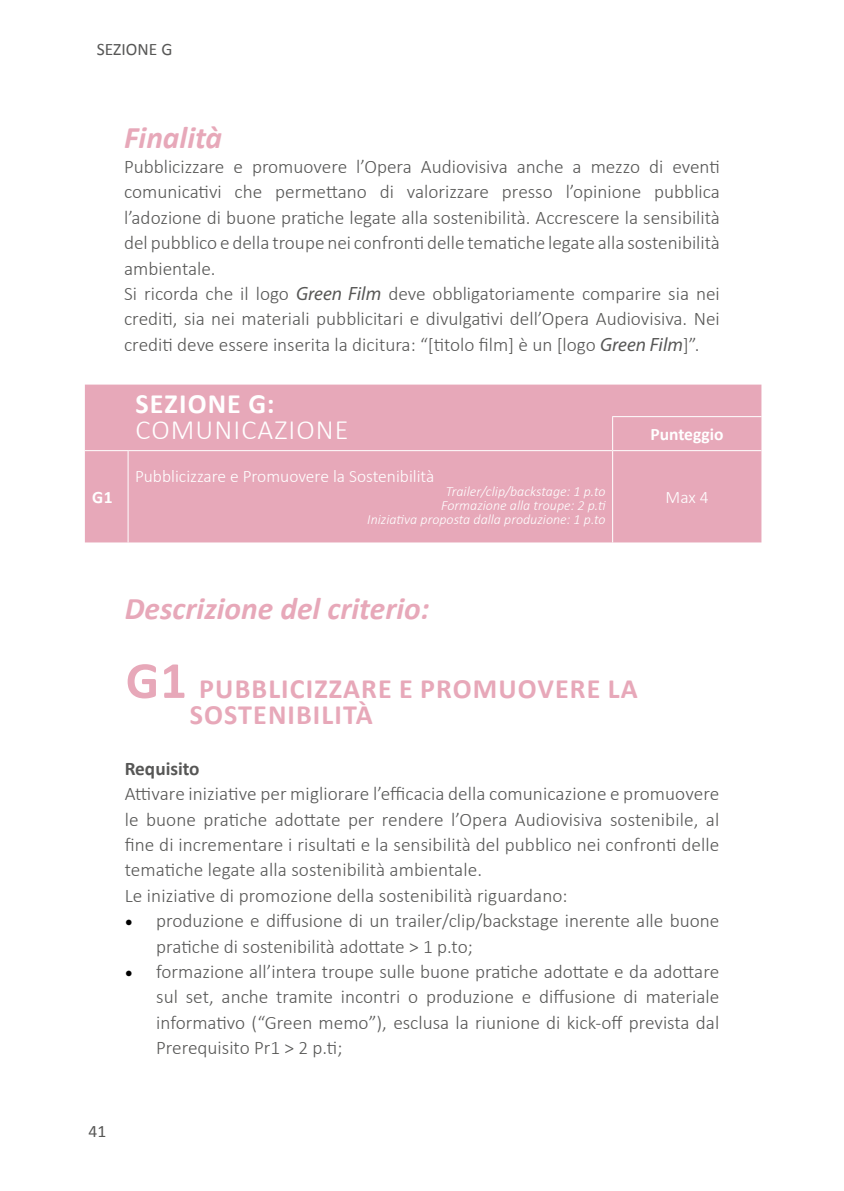
<style>
.page{position:relative;width:844px;height:1191px;background:#fff}
.page>*{position:absolute;margin:0;border:0;box-sizing:border-box;transform-origin:0 0}
.t1{font:italic 700 31.5px "Calibri";color:#e7a8b9}
.t2{font:700 28px/26.2px "Calibri";letter-spacing:.04em;color:#e7a8b9}
.t3{font:300 28px "Calibri";letter-spacing:.04em;color:#fff}
.t4{font:700 28px "Calibri";letter-spacing:.04em;color:#fff}
.t5{font:300 19.25px/25.4px "Calibri";color:#575756}
.t6{font:700 19.25px "Calibri";color:#575756}
.t7{font:300 17.5px "Calibri";color:#fff}
.t8{font:700 17.5px "Calibri";color:#fff}
.t9{font:17.5px "Calibri";color:#575756}
.t10{font:italic 300 14px/14px "Calibri";color:#fff;text-align:right}
.s1{font-family:"Myriad Pro";font-weight:400;font-style:italic}
.s2{font-size:52.5px}
.s3{font-family:"Minion Pro";font-weight:400;font-size:21px;color:#000}
</style>
<div class="page">
<div style="left:85px;top:384px;width:676px;height:158px;background:#e7a8b9"></div>
<hr style="left:612px;top:416px;width:149px;height:1px;background:#fff">
<hr style="left:612px;top:417px;width:1px;height:33px;background:#fff">
<hr style="left:85px;top:450px;width:43px;height:1px;background:#fff">
<hr style="left:128px;top:450px;width:484px;height:1px;background:#fff">
<hr style="left:128px;top:451px;width:1px;height:91px;background:#fff">
<hr style="left:612px;top:450px;width:149px;height:1px;background:#fff">
<hr style="left:612px;top:451px;width:1px;height:91px;background:#fff">
<p class="t9" style="left:97px;top:39px;width:77px">SEZIONE G</p>
<h1 class="t1" style="left:124px;top:118px;width:100px">Finalità</h1>
<p class="t5" style="left:124px;top:154px;width:597px">Pubblicizzare e promuovere l’Opera Audiovisiva anche a mezzo di eventi comunicativi che permettano di valorizzare presso l’opinione pubblica l’adozione di buone pratiche legate alla sostenibilità. Accrescere la sensibilità del pubblico e della troupe nei confronti delle tematiche legate alla sostenibilità ambientale.<br>Si ricorda che il logo <span class="s1">Green Film</span> deve obbligatoriamente comparire sia nei crediti, sia nei materiali pubblicitari e divulgativi dell’Opera Audiovisiva. Nei crediti deve essere inserita la dicitura: “[titolo film] è un [logo <span class="s1">Green Film</span>]”.</p>
<p class="t8" style="left:92px;top:485px;width:22px">G1</p>
<h2 class="t4" style="left:136px;top:383px;width:140px">SEZIONE G:</h2>
<h2 class="t3" style="left:136px;top:412px;width:214px">COMUNICAZIONE</h2>
<p class="t8" style="left:650px;top:422px;width:75px">Punteggio</p>
<p class="t7" style="left:135px;top:465px;width:300px">Pubblicizzare e Promuovere la Sostenibilità</p>
<p class="t10" style="left:367px;top:484px;width:240px">Trailer/clip/backstage: 1 p.to<br>Formazione alla troupe: 2 p.ti<br>Iniziativa proposta dalla produzione: 1 p.to</p>
<p class="t7" style="left:665px;top:486px;width:44px">Max 4</p>
<h1 class="t1" style="left:125px;top:589px;width:306px">Descrizione del criterio:</h1>
<h2 class="t2" style="left:190px;top:674px;width:449px;text-indent:-64px"><span class="s2">G1</span> PUBBLICIZZARE E PROMUOVERE LA<br>SOSTENIBILITÀ</h2>
<p class="t6" style="left:125px;top:755px;width:76px">Requisito</p>
<p class="t5" style="left:125px;top:781px;width:596px">Attivare iniziative per migliorare l’efficacia della comunicazione e promuovere le buone pratiche adottate per rendere l’Opera Audiovisiva sostenibile, al fine di incrementare i risultati e la sensibilità del pubblico nei confronti delle tematiche legate alla sostenibilità ambientale.<br>Le iniziative di promozione della sostenibilità riguardano:</p>
<p class="t5" style="left:156px;top:908px;width:564px;text-indent:-32px"><span class="s3">•</span> produzione e diffusione di un trailer/clip/backstage inerente alle buone pratiche di sostenibilità adottate &gt; 1 p.to;</p>
<p class="t5" style="left:156px;top:958px;width:564px;text-align:justify;text-indent:-32px"><span class="s3">•</span> formazione all’intera troupe sulle buone pratiche adottate e da adottare sul set, anche tramite incontri o produzione e diffusione di materiale informativo (“Green memo”), esclusa la riunione di kick-off prevista dal Prerequisito Pr1 &gt; 2 p.ti;</p>
<p class="t9" style="left:89px;top:1120px;width:19px">41</p>
</div>
